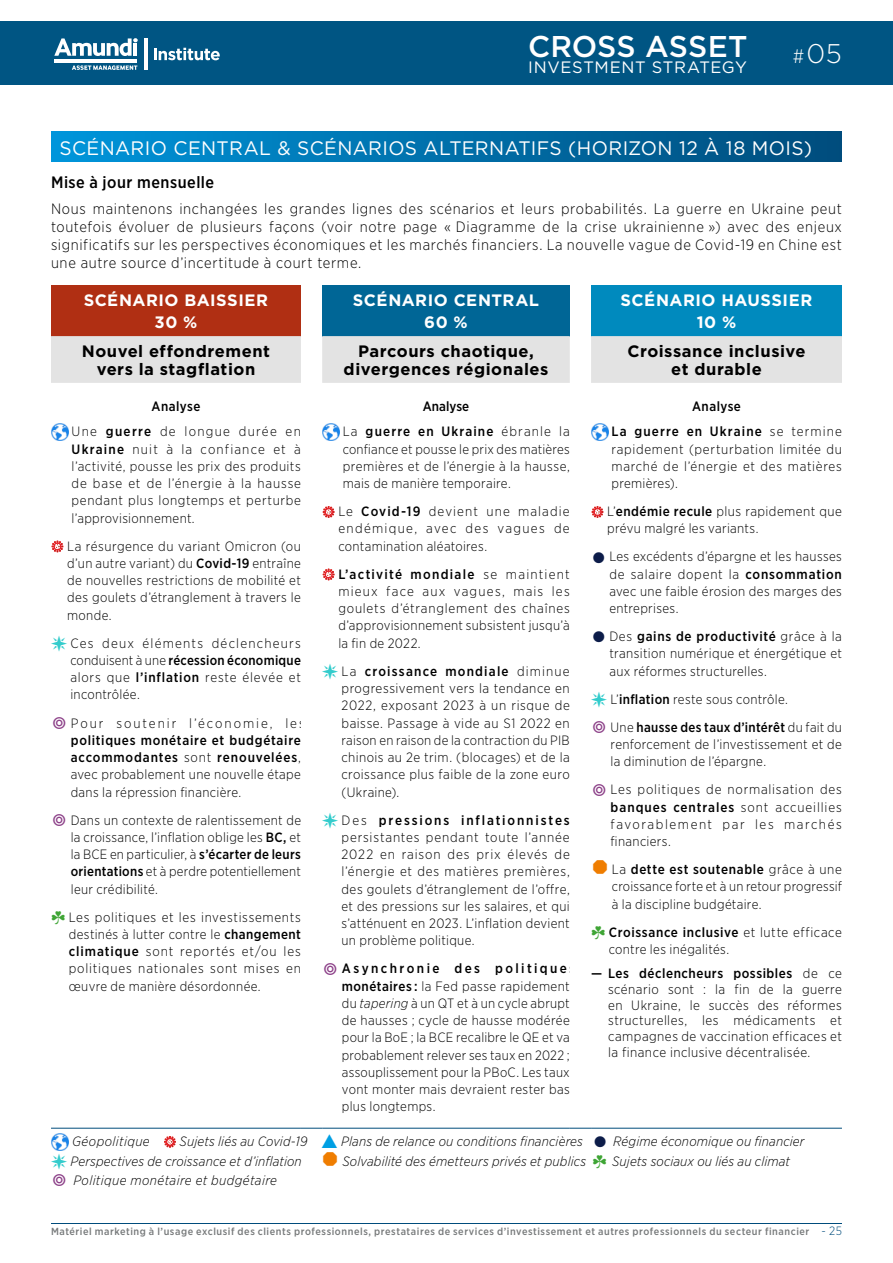
<style>
.page{position:relative;width:893px;height:1263px;background:#fff}
.page>*{position:absolute;margin:0;border:0;box-sizing:border-box;transform-origin:0 0}
.t1{font:500 30px "Gotham";letter-spacing:.005em;color:#fff}
.t2{font:300 27px "Gotham";color:#fff}
.t3{font:19.5px "Gotham";letter-spacing:.02em;color:#fff}
.t4{font:700 16.5px/17.2px "Gotham";letter-spacing:.03em;color:#000;text-align:center}
.t5{font:700 16.5px/22.5px "Gotham";letter-spacing:.03em;color:#fff;text-align:center}
.t6{font:16.5px "Gotham";letter-spacing:.035em;color:#fff}
.t7{font:500 16.5px "Gotham Narrow";letter-spacing:.03em;color:#000}
.t8{font:300 15px/18px "Gotham Narrow";letter-spacing:.045em;color:#000;text-align:justify}
.t9{font:300 13.5px/17.2px "Gotham Narrow";letter-spacing:.025em;color:#000;text-align:justify}
.t10{font:italic 300 13.5px "Gotham Narrow";letter-spacing:.015em;color:#000}
.t11{font:500 13.5px/25.8px "Gotham Narrow";letter-spacing:.08em;color:#000}
.t12{font:300 13.5px/25.8px "Gotham Narrow";letter-spacing:.095em;color:#000}
.t13{font:italic 300 13.5px "Gotham Narrow";letter-spacing:.035em;color:#000}
.t14{font:300 12px "Gotham Narrow";color:#004c7c}
.t15{font:500 10.35px "Gotham Narrow";letter-spacing:.055em;color:#777a7b}
.s1{font-family:"Gotham Narrow";font-size:19.5px}
.s2{font-weight:500}
.s3{color:#3cc}
.s4{color:#8c4088}
.s5{color:#3fa535}
.s6{font-weight:300}
.s7{font-style:italic}
.s8{color:#009fe3}
</style>
<div class="page">
<hr style="left:51px;top:1222px;width:791px;height:1px;background:#004c7c">
<div style="left:0;top:21px;width:893px;height:64px;background:#005583"></div>
<svg style="left:54px;top:38px;width:84px;height:18px"></svg>
<hr style="left:54px;top:59px;width:83px;height:3px;background:#fff">
<svg style="left:72px;top:65px;width:65px;height:5px"></svg>
<hr style="left:144px;top:38px;width:3px;height:32px;background:#fff">
<svg style="left:154px;top:48px;width:66px;height:12px"></svg>
<div style="left:51px;top:132px;width:791px;height:30px;background:linear-gradient(to right,#0095da,#004b7b)"></div>
<div style="left:51px;top:285px;width:250px;height:51px;background:#b02f13"></div>
<div style="left:322px;top:285px;width:248px;height:51px;background:#006696"></div>
<div style="left:591px;top:285px;width:251px;height:51px;background:#008abe"></div>
<svg style="left:51px;top:336px;width:791px;height:47px;background:#e4e4e4"></svg>
<hr style="left:51px;top:1128px;width:250px;height:1px;background:#004c7c">
<svg style="left:301px;top:1128px;width:21px;height:1px"></svg>
<hr style="left:322px;top:1128px;width:248px;height:1px;background:#004c7c">
<svg style="left:570px;top:1128px;width:21px;height:1px"></svg>
<hr style="left:591px;top:1128px;width:251px;height:1px;background:#004c7c">
<img style="left:51px;top:424px;width:17px;height:17px">
<svg style="left:52px;top:541px;width:11px;height:11px"></svg>
<img style="left:322px;top:424px;width:17px;height:17px">
<svg style="left:323px;top:506px;width:11px;height:12px"></svg>
<svg style="left:323px;top:569px;width:11px;height:11px"></svg>
<img style="left:591px;top:424px;width:17px;height:17px">
<svg style="left:592px;top:506px;width:11px;height:12px"></svg>
<img style="left:51px;top:1133px;width:17px;height:17px">
<svg style="left:164px;top:1136px;width:12px;height:11px"></svg>
<h1 class="t1" style="left:528px;top:27px;width:221px">CROSS ASSET</h1>
<p class="t6" style="left:528px;top:57px;width:220px">INVESTMENT STRATEGY</p>
<h2 class="t2" style="left:793px;top:37px;width:51px"><span class="s1">#</span> 05</h2>
<h3 class="t3" style="left:60px;top:135px;width:754px">SCÉNARIO CENTRAL &amp; SCÉNARIOS ALTERNATIFS (HORIZON 12 À 18 MOIS)</h3>
<p class="t7" style="left:51px;top:171px;width:165px">Mise à jour mensuelle</p>
<p class="t8" style="left:51px;top:199px;width:792px">Nous maintenons inchangées les grandes lignes des scénarios et leurs probabilités. La guerre en Ukraine peut toutefois évoluer de plusieurs façons (voir notre page « Diagramme de la crise ukrainienne ») avec des enjeux significatifs sur les perspectives économiques et les marchés financiers. La nouvelle vague de Covid-19 en Chine est une autre source d’incertitude à court terme.</p>
<p class="t5" style="left:84px;top:289px;width:186px">SCÉNARIO BAISSIER<br>30 %</p>
<p class="t5" style="left:353px;top:289px;width:188px">SCÉNARIO CENTRAL<br>60 %</p>
<p class="t5" style="left:621px;top:289px;width:193px">SCÉNARIO HAUSSIER<br>10 %</p>
<p class="t4" style="left:82px;top:343px;width:190px">Nouvel effondrement vers la stagflation</p>
<p class="t4" style="left:344px;top:343px;width:206px">Parcours chaotique, divergences régionales</p>
<p class="t4" style="left:627px;top:343px;width:180px">Croissance inclusive et durable</p>
<p class="t12" style="left:72px;top:393px;width:231px;text-indent:80px"><span class="s2">Analyse<br></span>Une <span class="s2">guerre</span> de longue durée en</p>
<p class="t9" style="left:72px;top:440px;width:231px"><span class="s2">Ukraine</span> nuit à la confiance et à l’activité, pousse les prix des produits de base et de l’énergie à la hausse pendant plus longtemps et perturbe l’approvisionnement.</p>
<p class="t9" style="left:67px;top:537px;width:235px">La résurgence du variant Omicron (ou d’un autre variant) du <span class="s2">Covid-19</span> entraîne de nouvelles restrictions de mobilité et des goulets d’étranglement à travers le monde.</p>
<p class="t9" style="left:70px;top:634px;width:232px;text-indent:-19px"><span class="s3">❇</span> Ces deux éléments déclencheurs conduisent à une <span class="s2">récession économique </span>alors que <span class="s2">l’inflation</span> reste élevée et incontrôlée.</p>
<p class="t9" style="left:71px;top:714px;width:236px;text-align:left;text-indent:-20px"><span class="s4">⌾</span>Pour soutenir l’économie, les <span class="s2">politiques monétaire et budgétaire accommodantes</span> sont <span class="s2">renouvelées</span>, avec probablement une nouvelle étape dans la répression financière.</p>
<p class="t9" style="left:71px;top:811px;width:232px;text-indent:-20px"><span class="s4">⌾</span> Dans un contexte de ralentissement de la croissance, l’inflation oblige les <span class="s2">BC,</span> et la BCE en particulier, à <span class="s2">s’écarter de leurs orientations</span> et à perdre potentiellement leur crédibilité.</p>
<p class="t9" style="left:69px;top:908px;width:234px;text-indent:-18px"><span class="s5">☘</span> Les politiques et les investissements destinés à lutter contre le <span class="s2">changement climatique</span> sont reportés et/ou les politiques nationales sont mises en œuvre de manière désordonnée.</p>
<p class="t11" style="left:611px;top:393px;width:232px;text-indent:81px">Analyse<br>La guerre en Ukraine <span class="s6">se termine</span></p>
<p class="t9" style="left:611px;top:440px;width:232px">rapidement (perturbation limitée du marché de l’énergie et des matières premières).</p>
<p class="t9" style="left:607px;top:502px;width:236px">L’<span class="s2">endémie recule</span> plus rapidement que prévu malgré les variants.</p>
<p class="t9" style="left:609px;top:548px;width:234px">Les excédents d’épargne et les hausses de salaire dopent la <span class="s2">consommation </span>avec une faible érosion des marges des entreprises.</p>
<p class="t9" style="left:609px;top:627px;width:234px">Des <span class="s2">gains de productivité</span> grâce à la transition numérique et énergétique et aux réformes structurelles.</p>
<p class="t9" style="left:591px;top:685px;width:252px;line-height:28px"><span class="s3">❇</span> L’<span class="s2">inflation</span> reste sous contrôle.<br><span class="s4">⌾</span> Une <span class="s2">hausse des taux d’intérêt</span> du fait du</p>
<p class="t9" style="left:611px;top:735px;width:233px">renforcement de l’investissement et de la diminution de l’épargne.</p>
<p class="t9" style="left:611px;top:780px;width:233px;text-indent:-20px"><span class="s4">⌾</span> Les politiques de normalisation des <span class="s2">banques centrales</span> sont accueillies favorablement par les marchés financiers.</p>
<p class="t9" style="left:612px;top:860px;width:232px">La <span class="s2">dette est soutenable</span> grâce à une croissance forte et à un retour progressif à la discipline budgétaire.</p>
<p class="t9" style="left:609px;top:923px;width:235px;text-indent:-18px"><span class="s5">☘</span> <span class="s2">Croissance inclusive</span> et lutte efficace contre les inégalités.</p>
<p class="t9" style="left:608px;top:965px;width:235px;line-height:15.8px;text-indent:-17px"><span class="s2">— Les déclencheurs possibles</span> de ce scénario sont : la fin de la guerre en Ukraine, le succès des réformes structurelles, les médicaments et campagnes de vaccination efficaces et la finance inclusive décentralisée.</p>
<p class="t11" style="left:343px;top:393px;width:228px;text-indent:80px">Analyse<br><span class="s6">La</span> guerre en Ukraine <span class="s6">ébranle la</span></p>
<p class="t9" style="left:343px;top:440px;width:229px">confiance et pousse le prix des matières premières et de l’énergie à la hausse, mais de manière temporaire.</p>
<p class="t9" style="left:338px;top:502px;width:233px">Le <span class="s2">Covid-19</span> devient une maladie endémique, avec des vagues de contamination aléatoires.</p>
<p class="t9" style="left:338px;top:565px;width:233px"><span class="s2">L’activité mondiale</span> se maintient mieux face aux vagues, mais les goulets d’étranglement des chaînes d’approvisionnement subsistent jusqu’à la fin de 2022.</p>
<p class="t9" style="left:341px;top:662px;width:230px;text-indent:-19px"><span class="s3">❇</span> La <span class="s2">croissance mondiale</span> diminue progressivement vers la tendance en 2022, exposant 2023 à un risque de baisse. Passage à vide au S1 2022 en raison en raison de la contraction du PIB chinois au 2e trim. (blocages) et de la croissance plus faible de la zone euro (Ukraine).</p>
<p class="t9" style="left:341px;top:811px;width:230px;text-indent:-19px"><span class="s3">❇</span>Des <span class="s2">pressions inflationnistes </span>persistantes pendant toute l’année 2022 en raison des prix élevés de l’énergie et des matières premières, des goulets d’étranglement de l’offre, et des pressions sur les salaires, et qui s’atténuent en 2023. L’inflation devient un problème politique.</p>
<p class="t9" style="left:342px;top:959px;width:235px;text-align:left;text-indent:-20px"><span class="s4">⌾</span><span class="s2">Asynchronie des politiques monétaires :</span> la Fed passe rapidement du <span class="s7">tapering</span> à un QT et à un cycle abrupt de hausses ; cycle de hausse modérée pour la BoE ; la BCE recalibre le QE et va probablement relever ses taux en 2022 ; assouplissement pour la PBoC. Les taux vont monter mais devraient rester bas plus longtemps.</p>
<p class="t13" style="left:72px;top:1133px;width:79px">Géopolitique</p>
<p class="t10" style="left:180px;top:1133px;width:405px">Sujets liés au Covid-19 <span class="s8">▲</span> Plans de relance ou conditions financières</p>
<p class="t10" style="left:613px;top:1133px;width:193px">Régime économique ou financier</p>
<p class="t10" style="left:51px;top:1152px;width:252px"><span class="s3">❇</span> Perspectives de croissance et d’inflation</p>
<p class="t10" style="left:342px;top:1152px;width:449px">Solvabilité des émetteurs privés et publics <span class="s5">☘</span> Sujets sociaux ou liés au climat</p>
<p class="t10" style="left:51px;top:1172px;width:228px"><span class="s4">⌾</span> Politique monétaire et budgétaire</p>
<p class="t15" style="left:51px;top:1224px;width:760px">Matériel marketing à l’usage exclusif des clients professionnels, prestataires de services d’investissement et autres professionnels du secteur financier</p>
<p class="t14" style="left:821px;top:1224px;width:22px">- 25</p>
</div>
